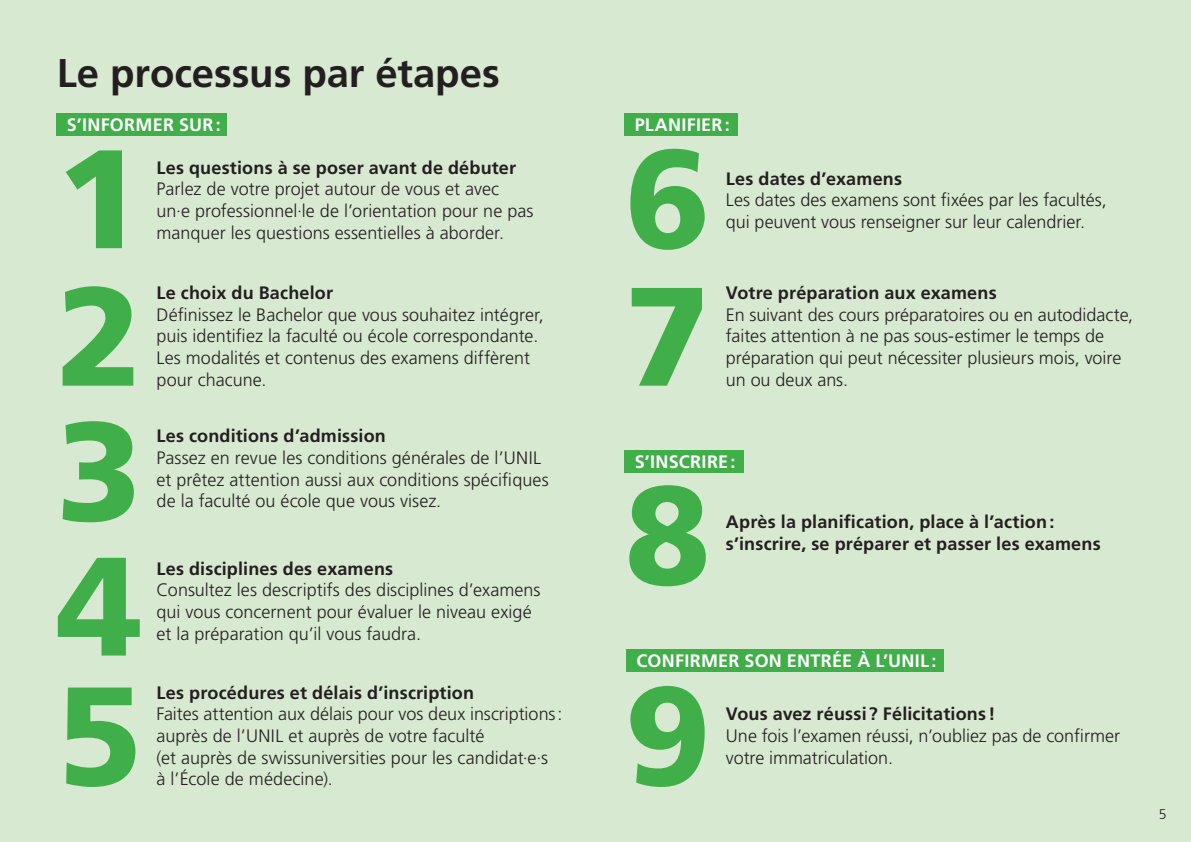
<style>
.page{position:relative;width:1191px;height:842px;background:#d8e9d2}
.page>*{position:absolute;margin:0;border:0;box-sizing:border-box;transform-origin:0 0}
.t1{font:900 140px "Frutiger LT Std";color:#40ae49}
.t2{font:700 40px "Frutiger LT Std";letter-spacing:-.005em;color:#231f20}
.t3{font:300 18px/21.6px "Frutiger LT Std";color:#231f20}
.t4{font:700 18px/21.6px "Frutiger LT Std";letter-spacing:.01em;color:#231f20}
.t5{font:700 18px "Frutiger LT Std";letter-spacing:.015em;color:#fff}
.t6{font:300 14px "Frutiger LT Std";color:#231f20}
</style>
<div class="page">
<div style="left:626px;top:649px;width:318px;height:22px;background:#40ae49"></div>
<div style="left:624px;top:450px;width:120px;height:23px;background:#40ae49"></div>
<div style="left:624px;top:113px;width:114px;height:23px;background:#40ae49"></div>
<div style="left:57px;top:113px;width:170px;height:23px;background:#40ae49"></div>
<p class="t2" style="left:57px;top:49px;width:445px">Le processus par étapes</p>
<p class="t5" style="left:67px;top:114px;width:155px">S’INFORMER SUR:</p>
<p class="t5" style="left:634px;top:114px;width:97px">PLANIFIER:</p>
<p class="t1" style="left:57px;top:115px;width:87px">1</p>
<p class="t1" style="left:624px;top:115px;width:87px">6</p>
<p class="t1" style="left:57px;top:252px;width:87px">2</p>
<p class="t1" style="left:624px;top:252px;width:87px">7</p>
<p class="t1" style="left:57px;top:387px;width:87px">3</p>
<p class="t4" style="left:156px;top:157px;width:361px">Les questions à se poser avant de débuter</p>
<p class="t3" style="left:156px;top:179px;width:378px">Parlez de votre projet autour de vous et avec un·e professionnel·le de l’orientation pour ne pas manquer les questions essentielles à aborder.</p>
<p class="t4" style="left:726px;top:168px;width:178px">Les dates d’examens</p>
<p class="t3" style="left:726px;top:189px;width:382px">Les dates des examens sont fixées par les facultés, qui peuvent vous renseigner sur leur calendrier.</p>
<p class="t4" style="left:156px;top:282px;width:178px">Le choix du Bachelor</p>
<p class="t3" style="left:156px;top:304px;width:389px">Définissez le Bachelor que vous souhaitez intégrer, puis identifiez la faculté ou école correspondante.<br>Les modalités et contenus des examens diffèrent pour chacune.</p>
<p class="t4" style="left:726px;top:282px;width:272px">Votre préparation aux examens</p>
<p class="t3" style="left:726px;top:304px;width:409px">En suivant des cours préparatoires ou en autodidacte, faites attention à ne pas sous-estimer le temps de préparation qui peut nécessiter plusieurs mois, voire un ou deux ans.</p>
<p class="t4" style="left:156px;top:425px;width:231px">Les conditions d’admission</p>
<p class="t3" style="left:156px;top:447px;width:386px">Passez en revue les conditions générales de l’UNIL</p>
<p class="t3" style="left:156px;top:469px;width:393px">et prêtez attention aussi aux conditions spécifiques de la faculté ou école que vous visez.</p>
<p class="t5" style="left:634px;top:451px;width:102px">S’INSCRIRE:</p>
<p class="t1" style="left:624px;top:451px;width:87px">8</p>
<p class="t4" style="left:726px;top:511px;width:376px">Après la planification, place à l’action: s’inscrire, se préparer et passer les examens</p>
<p class="t1" style="left:57px;top:522px;width:87px">4</p>
<p class="t1" style="left:57px;top:652px;width:87px">5</p>
<p class="t1" style="left:624px;top:652px;width:87px">9</p>
<p class="t4" style="left:156px;top:558px;width:238px">Les disciplines des examens</p>
<p class="t3" style="left:156px;top:580px;width:385px">Consultez les descriptifs des disciplines d’examens qui vous concernent pour évaluer le niveau exigé et la préparation qu’il vous faudra.</p>
<p class="t5" style="left:636px;top:650px;width:301px">CONFIRMER SON ENTRÉE À L’UNIL :</p>
<p class="t4" style="left:156px;top:682px;width:319px">Les procédures et délais d’inscription</p>
<p class="t3" style="left:156px;top:704px;width:407px">Faites attention aux délais pour vos deux inscriptions: auprès de l’UNIL et auprès de votre faculté<br>(et auprès de swissuniversities pour les candidat·e·s<br>à l’École de médecine).</p>
<p class="t4" style="left:726px;top:703px;width:271px">Vous avez réussi ? Félicitations !</p>
<p class="t3" style="left:726px;top:725px;width:396px">Une fois l’examen réussi, n’oubliez pas de confirmer votre immatriculation.</p>
<p class="t6" style="left:1158px;top:806px;width:9px">5</p>
</div>
